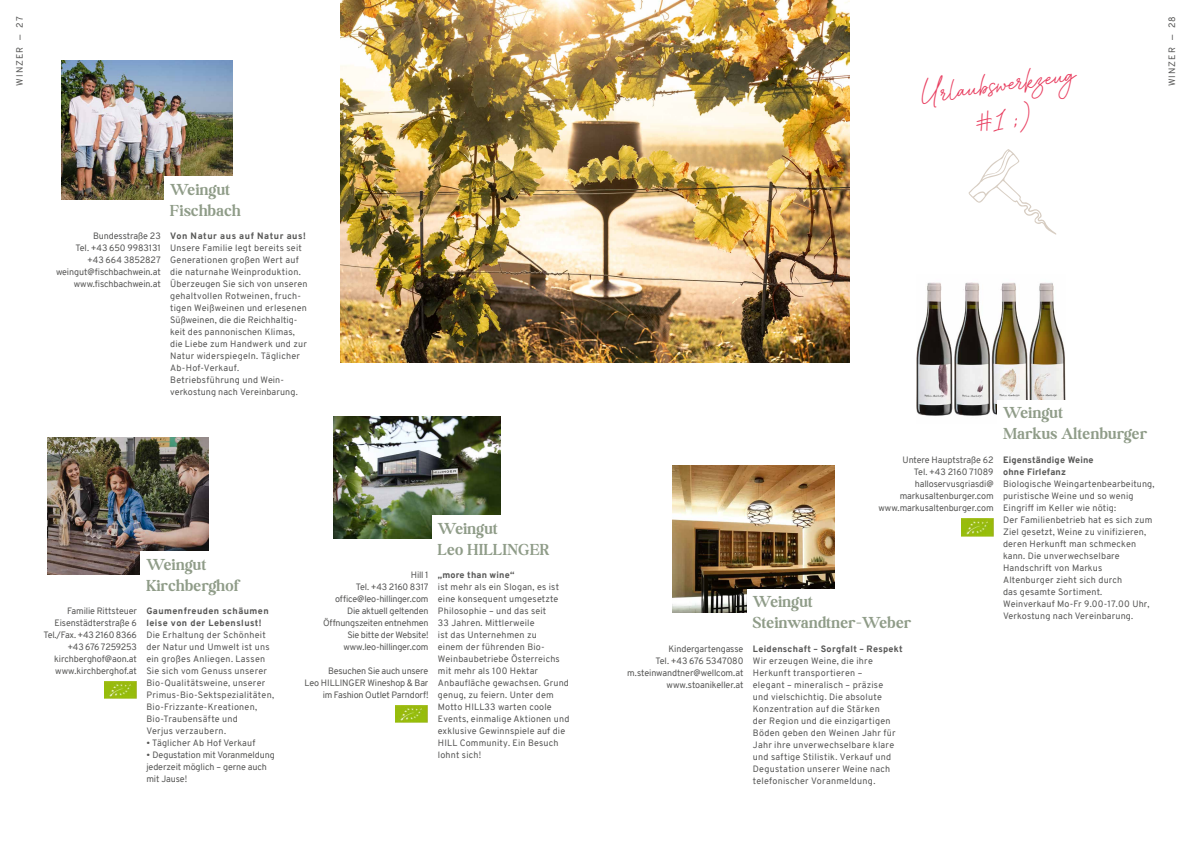
<style>
.page{position:relative;width:1191px;height:842px;background:#fff}
.page>*{position:absolute;margin:0;border:0;box-sizing:border-box;transform-origin:0 0}
.t1{font:700 31.7px/39.1px "Kalista Script";color:#e83c5e;text-align:center}
.t2{font:500 17px/21px "Boston Angel";letter-spacing:.025em;color:#8f9c88}
.t3{font:9px/12px "Overpass";letter-spacing:.02em;color:#575756}
.t4{font:9px/12px "Overpass";letter-spacing:-.01em;color:#575756;text-align:right}
.t5{font:9px/12px "Overpass";letter-spacing:-.02em;color:#575756;text-align:right}
.t6{font:800 9px/12px "Overpass";letter-spacing:.035em;color:#575756}
.t7{font:9px/12px "Overpass";letter-spacing:-.015em;color:#575756;text-align:right}
.t8{font:800 9px "Overpass";letter-spacing:.06em;color:#575756}
.t9{font:9px "Overpass";letter-spacing:.115em;color:#575756}
</style>
<div class="page">
<img style="left:334px;top:416px;width:166px;height:123px">
<div style="left:432px;top:515px;width:158px;height:46px;background:#fff"></div>
<img style="left:396px;top:705px;width:32px;height:18px">
<img style="left:917px;top:282px;width:148px;height:134px">
<div style="left:997px;top:400px;width:158px;height:45px;background:#fff"></div>
<img style="left:961px;top:519px;width:32px;height:17px">
<img style="left:48px;top:437px;width:161px;height:138px">
<div style="left:141px;top:551px;width:106px;height:46px;background:#fff"></div>
<img style="left:104px;top:681px;width:32px;height:18px">
<img style="left:61px;top:61px;width:171px;height:139px">
<div style="left:164px;top:176px;width:107px;height:46px;background:#fff"></div>
<img style="left:672px;top:465px;width:162px;height:147px">
<div style="left:747px;top:589px;width:157px;height:45px;background:#fff"></div>
<svg style="left:968px;top:149px;width:88px;height:86px"></svg>
<img style="left:340px;top:0;width:509px;height:363px">
<p class="t9" style="left:13px;top:86px;width:71px;rotate:-90deg">WINZER — 27</p>
<p class="t4" style="left:56px;top:230px;width:106px">Bundesstraße 23<br>Tel. +43 650 9983131<br>+43 664 3852827 weingut@fischbachwein.at www.fischbachwein.at</p>
<h2 class="t2" style="left:170px;top:179px;width:72px">Weingut<br>Fischbach</h2>
<p class="t8" style="left:170px;top:230px;width:137px">Von Natur aus auf Natur aus!</p>
<p class="t3" style="left:170px;top:242px;width:139px">Unsere Familie legt bereits seit<br>Generationen großen Wert auf die naturnahe Weinproduktion.<br>Überzeugen Sie sich von unseren gehaltvollen Rotweinen, fruch&shy;tigen Weißweinen und erlesenen<br>Süßweinen, die die Reichhaltig&shy;keit des pannonischen Klimas, die Liebe zum Handwerk und zur<br>Natur widerspiegeln. Täglicher<br>Ab-Hof-Verkauf.<br>Betriebsführung und Wein&shy;verkostung nach Vereinbarung.</p>
<p class="t7" style="left:44px;top:605px;width:95px">Familie Rittsteuer<br>Eisenstädterstraße 6<br>Tel./Fax. +43 2160 8366 +43 676 7259253 kirchberghof@aon.at www.kirchberghof.at</p>
<h2 class="t2" style="left:146px;top:554px;width:94px">Weingut<br>Kirchberghof</h2>
<p class="t6" style="left:146px;top:605px;width:124px">Gaumenfreuden schäumen leise von der Lebenslust!</p>
<p class="t3" style="left:146px;top:629px;width:129px">Die Erhaltung der Schönheit der Natur und Umwelt ist uns ein großes Anliegen. Lassen<br>Sie sich vom Genuss unserer<br>Bio-Qualitätsweine, unserer<br>Primus-Bio-Sektspezialitäten,<br>Bio-Frizzante-Kreationen,<br>Bio-Traubensäfte und<br>Verjus verzaubern.</p>
<p class="t3" style="left:146px;top:737px;width:111px">• Täglicher Ab Hof Verkauf</p>
<p class="t4" style="left:146px;top:749px;width:130px;text-align:left">• Degustation mit Voranmeldung jederzeit möglich – gerne auch mit Jause!</p>
<p class="t5" style="left:323px;top:569px;width:107px">Hill 1<br>Tel. +43 2160 8317 office@leo-hillinger.com<br>Die aktuell geltenden<br>Öffnungszeiten entnehmen<br>Sie bitte der Website! www.leo-hillinger.com</p>
<p class="t5" style="left:305px;top:665px;width:125px">Besuchen Sie auch unsere<br>Leo HILLINGER Wineshop &amp; Bar im Fashion Outlet Parndorf!</p>
<h2 class="t2" style="left:438px;top:518px;width:113px">Weingut<br>Leo HILLINGER</h2>
<p class="t6" style="left:438px;top:569px;width:78px">„more than wine“</p>
<p class="t3" style="left:438px;top:581px;width:133px">ist mehr als ein Slogan, es ist eine konsequent umgesetzte<br>Philosophie – und das seit<br>33 Jahren. Mittlerweile<br>ist das Unternehmen zu<br>einem der führenden Bio-<br>Weinbaubetriebe Österreichs mit mehr als 100 Hektar<br>Anbaufläche gewachsen. Grund genug, zu feiern. Unter dem<br>Motto HILL33 warten coole<br>Events, einmalige Aktionen und exklusive Gewinnspiele auf die<br>HILL Community. Ein Besuch lohnt sich!</p>
<h1 class="t1" style="left:918px;top:71px;width:158px;rotate:-8deg">Urlaubswer kzeug #1 ;)</h1>
<p class="t9" style="left:1165px;top:86px;width:72px;rotate:-90deg">WINZER — 28</p>
<p class="t4" style="left:878px;top:454px;width:117px">Untere Hauptstraße 62<br>Tel. +43 2160 71089 halloservusgriasdi@ markusaltenburger.com www.markusaltenburger.com</p>
<p class="t4" style="left:627px;top:643px;width:118px">Kindergartengasse<br>Tel. +43 676 5347080 m.steinwandtner@wellcom.at www.stoanikeller.at</p>
<h2 class="t2" style="left:753px;top:591px;width:160px">Weingut<br>Steinwandtner-Weber</h2>
<p class="t6" style="left:753px;top:643px;width:151px">Leidenschaft – Sorgfalt – Respekt</p>
<p class="t3" style="left:753px;top:655px;width:144px">Wir erzeugen Weine, die ihre<br>Herkunft transportieren – elegant – mineralisch – präzise und vielschichtig. Die absolute<br>Konzentration auf die Stärken der Region und die einzigartigen<br>Böden geben den Weinen Jahr für<br>Jahr ihre unverwechselbare klare und saftige Stilistik. Verkauf und<br>Degustation unserer Weine nach telefonischer Voranmeldung.</p>
<h2 class="t2" style="left:1003px;top:402px;width:145px">Weingut<br>Markus Altenburger</h2>
<p class="t6" style="left:1003px;top:454px;width:92px">Eigenständige Weine ohne Firlefanz</p>
<p class="t3" style="left:1003px;top:478px;width:153px">Biologische Weingartenbearbeitung, puristische Weine und so wenig<br>Eingriff im Keller wie nötig:<br>Der Familienbetrieb hat es sich zum<br>Ziel gesetzt, Weine zu vinifizieren, deren Herkunft man schmecken kann. Die unverwechselbare<br>Handschrift von Markus<br>Altenburger zieht sich durch<br>das gesamte Sortiment.<br>Weinverkauf Mo-Fr 9.00-17.00 Uhr,<br>Verkostung nach Vereinbarung.</p>
</div>
